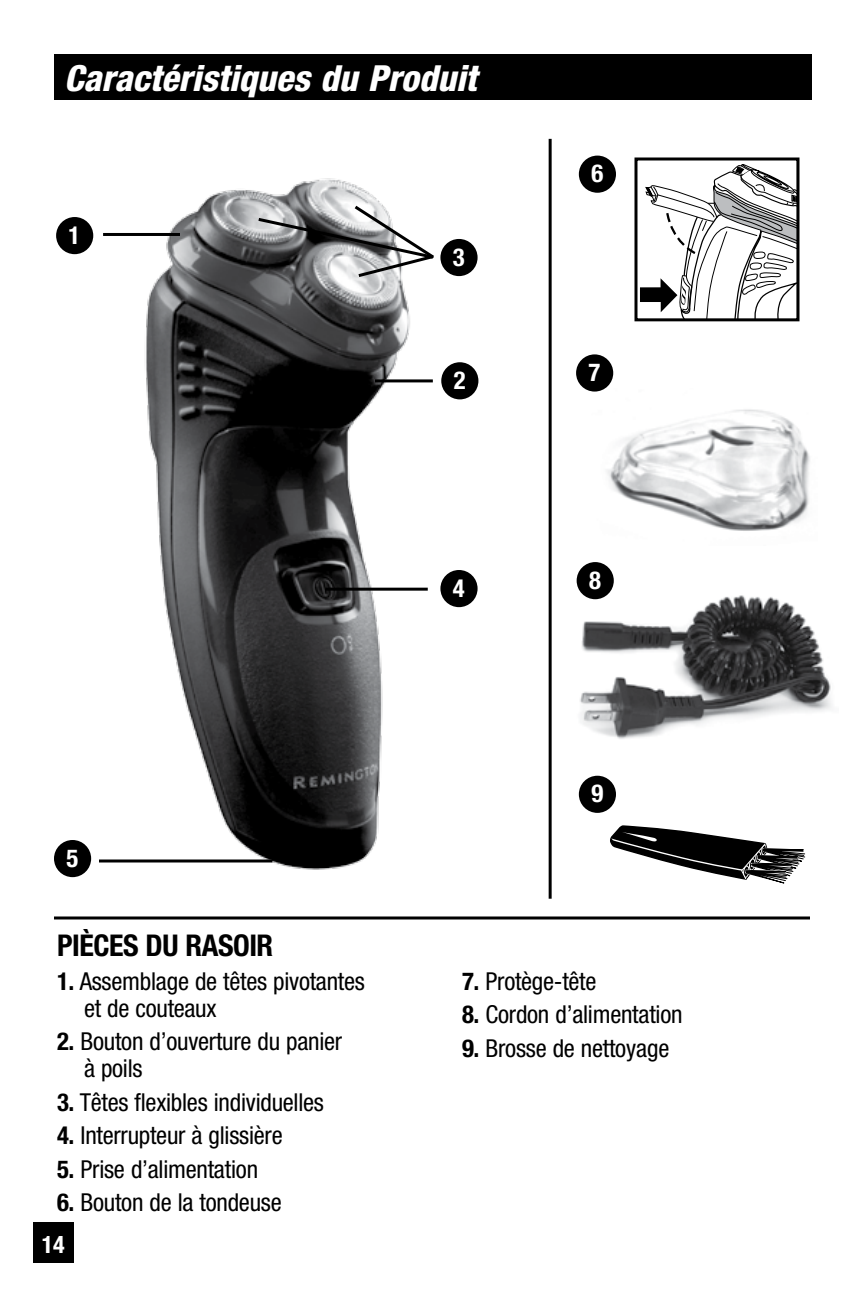
<style>
.page{position:relative;width:864px;height:1296px;background:#fff}
.page>*{position:absolute;margin:0;border:0;box-sizing:border-box;transform-origin:0 0}
.t1{font:italic 800 condensed 36px "Helvetica Neue";color:#fff}
.t2{font:700 condensed 30px "Helvetica Neue";letter-spacing:-.015em;color:#000}
.t3{font:condensed 24.6px/27px "Helvetica Neue";letter-spacing:-.01em;color:#000}
.t4{font:700 condensed 24.6px "Helvetica Neue";color:#fff}
.t5{font:700 condensed 24px "Helvetica Neue";color:#fff}
.s1{font-weight:700}
</style>
<div class="page">
<img style="left:578px;top:588px;width:254px;height:151px">
<img style="left:132px;top:178px;width:284px;height:692px">
<img style="left:605px;top:388px;width:205px;height:143px">
<div style="left:33px;top:1222px;width:41px;height:41px;background:#000"></div>
<div style="left:54px;top:54px;width:758px;height:46px;background:#000"></div>
<div style="left:441px;top:362px;width:37px;height:37px;background:#000;border-radius:50%"></div>
<div style="left:440px;top:239px;width:38px;height:37px;background:#000;border-radius:50%"></div>
<div style="left:440px;top:570px;width:38px;height:37px;background:#000;border-radius:50%"></div>
<div style="left:54px;top:840px;width:37px;height:37px;background:#000;border-radius:50%"></div>
<div style="left:579px;top:156px;width:37px;height:37px;background:#000;border-radius:50%"></div>
<div style="left:576px;top:354px;width:37px;height:38px;background:#000;border-radius:50%"></div>
<div style="left:579px;top:776px;width:37px;height:37px;background:#000;border-radius:50%"></div>
<div style="left:577px;top:562px;width:37px;height:37px;background:#000;border-radius:50%"></div>
<svg style="left:610px;top:825px;width:196px;height:59px"></svg>
<hr style="left:326px;top:588px;width:102px;height:3px;background:#000">
<hr style="left:99px;top:860px;width:173px;height:2px;background:#000">
<hr style="left:54px;top:916px;width:756px;height:3px;background:#000">
<hr style="left:549px;top:139px;width:3px;height:760px;background:#000">
<svg style="left:255px;top:203px;width:179px;height:76px"></svg>
<svg style="left:640px;top:164px;width:156px;height:153px"></svg>
<div style="left:634px;top:158px;width:166px;height:163px;border:3px solid #000"></div>
<div style="left:56px;top:217px;width:37px;height:37px;background:#000;border-radius:50%"></div>
<hr style="left:103px;top:233px;width:77px;height:3px;background:#000">
<hr style="left:375px;top:379px;width:58px;height:3px;background:#000">
<h1 class="t1" style="left:64px;top:56px;width:414px">Caractéristiques du Produit</h1>
<p class="t4" style="left:69px;top:220px;width:13px">1</p>
<p class="t4" style="left:67px;top:843px;width:13px">5</p>
<p class="t4" style="left:453px;top:242px;width:13px">3</p>
<p class="t4" style="left:454px;top:365px;width:13px">2</p>
<p class="t4" style="left:453px;top:573px;width:13px">4</p>
<p class="t4" style="left:591px;top:159px;width:13px">6</p>
<p class="t4" style="left:589px;top:358px;width:13px">7</p>
<p class="t4" style="left:589px;top:565px;width:13px">8</p>
<p class="t4" style="left:591px;top:779px;width:13px">9</p>
<p class="t2" style="left:57px;top:927px;width:218px">PIÈCES DU RASOIR</p>
<p class="t3" style="left:84px;top:967px;width:282px;text-indent:-27px"><span class="s1">1.</span> Assemblage de têtes pivotantes et de couteaux</p>
<p class="t3" style="left:84px;top:1028px;width:260px;text-indent:-27px"><span class="s1">2.</span> Bouton d’ouverture du panier à poils</p>
<p class="t3" style="left:57px;top:1088px;width:269px"><span class="s1">3.</span> Têtes flexibles individuelles</p>
<p class="t3" style="left:57px;top:1122px;width:227px"><span class="s1">4.</span> Interrupteur à glissière</p>
<p class="t3" style="left:57px;top:1155px;width:203px"><span class="s1">5.</span> Prise d’alimentation</p>
<p class="t3" style="left:57px;top:1189px;width:226px"><span class="s1">6.</span> Bouton de la tondeuse</p>
<p class="t5" style="left:42px;top:1230px;width:25px">14</p>
<p class="t3" style="left:462px;top:967px;width:136px"><span class="s1">7.</span> Protège-tête</p>
<p class="t3" style="left:462px;top:1001px;width:222px"><span class="s1">8.</span> Cordon d’alimentation</p>
<p class="t3" style="left:462px;top:1034px;width:209px"><span class="s1">9.</span> Brosse de nettoyage</p>
</div>
